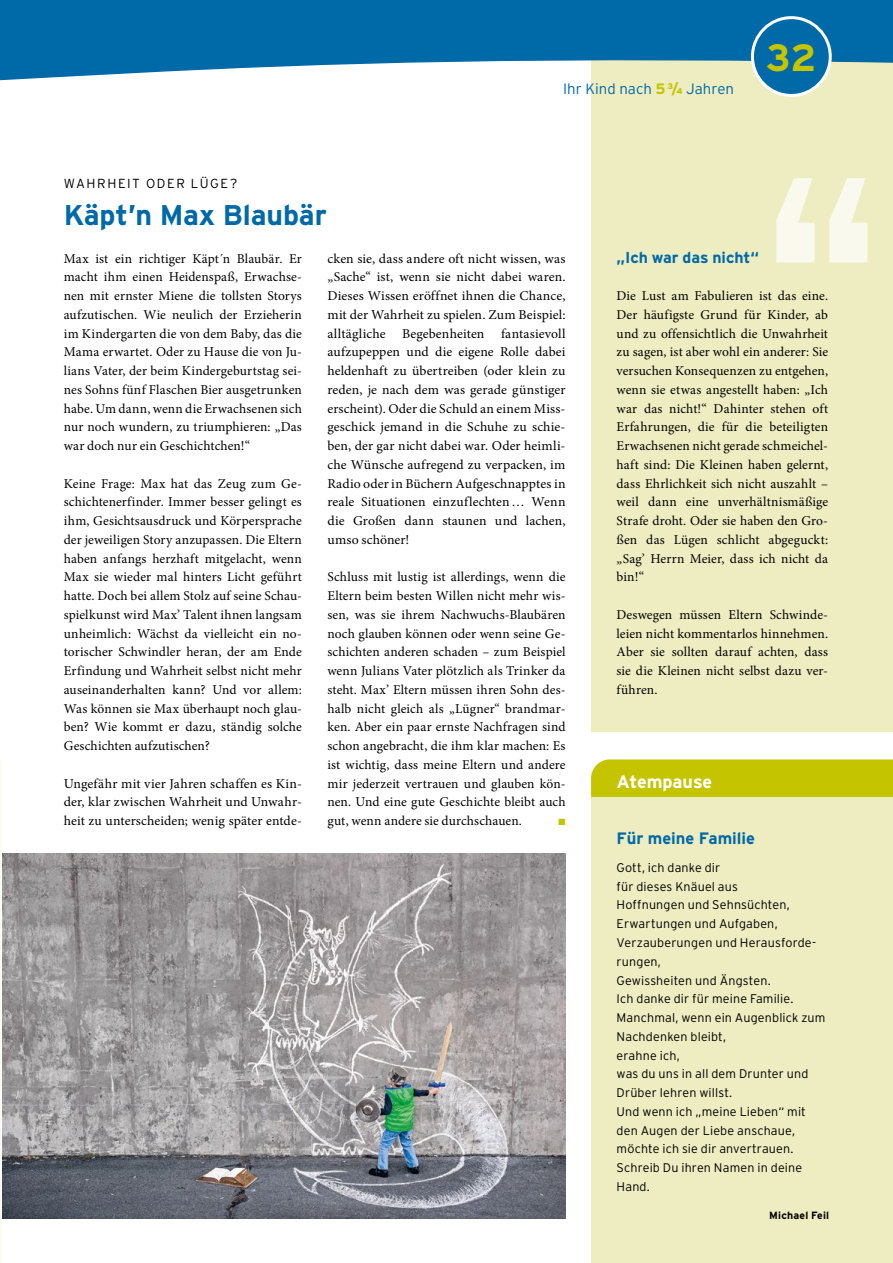
<style>
.page{position:relative;width:893px;height:1263px;background:#fff}
.page>*{position:absolute;margin:0;border:0;box-sizing:border-box;transform-origin:0 0}
.t1{font:700 37.95px "Interstate";color:#c5c400}
.Headline__2015{font:700 28.5px "Interstate";letter-spacing:-.005em;color:#0069a7}
.Kasten_Dachzeile__20{font:700 18px "Interstate";letter-spacing:-.005em;color:#fff}
.Kasten_Head__2015{font:700 16.5px "Interstate";color:#0069a7}
.Lauftext__2015{font:700 15.75px "Interstate";color:#0069a7}
.Ihr_Kind_nach{font:300 15px "Interstate";letter-spacing:.005em;color:#0069a7}
.Lauftext__2015-2{font:13.5px/18.8px "Minion Pro";letter-spacing:.005em;color:#000;text-align:justify}
.Dachzeile__2015{font:300 13.2px "Interstate";letter-spacing:.125em;color:#000}
.Kasten_Lauftext__201{font:300 12.6px/18.8px "Interstate";letter-spacing:.01em;color:#000}
.Autor__2015{font:700 10.5px "Interstate";letter-spacing:.015em;color:#000}
.Lauftext__2015-3{font:9px "Zapf Dingbats ITC";color:#c5c400}
.s1{font-weight:700;color:#c5c400}
.s2{font-weight:900;font-size:8.25px;color:#c5c400}
</style>
<div class="page">
<div style="left:591px;top:0;width:302px;height:731px;background:#eeecc1"></div>
<svg style="left:0;top:0;width:893px;height:97px;fill:#0069a7"></svg>
<div style="left:752px;top:18px;width:78px;height:77px;background:#0069a7;border-radius:50%"></div>
<div style="left:751px;top:16px;width:81px;height:81px;border:3px solid #fff;border-radius:50%"></div>
<img style="left:2px;top:853px;width:564px;height:366px">
<svg style="left:776px;top:178px;width:91px;height:84px"></svg>
<div style="left:591px;top:793px;width:302px;height:470px;background:#eeecc1"></div>
<div style="left:591px;top:759px;width:302px;height:38px;background:#c5c400"></div>
<img style="left:0;top:760px;width:1px;height:40px">
<p class="Ihr_Kind_nach" style="left:563px;top:80px;width:173px">Ihr Kind nach <span class="s1">5</span> <sup>3</sup><span class="s1">/</span><span class="s2">4</span> Jahren</p>
<p class="t1" style="left:766px;top:36px;width:52px">32</p>
<p class="Dachzeile__2015" style="left:64px;top:175px;width:175px">WAHRHEIT ODER LÜGE?</p>
<p class="Headline__2015" style="left:64px;top:199px;width:265px">Käpt’n Max Blaubär</p>
<p class="Lauftext__2015-2" style="left:64px;top:249px;width:240px">Max ist ein richtiger Käpt´n Blaubär. Er macht ihm einen Heidenspaß, Erwachse&shy;nen mit ernster Miene die tollsten Storys aufzutischen. Wie neulich der Erzieherin im Kindergarten die von dem Baby, das die Mama erwartet. Oder zu Hause die von Ju&shy;lians Vater, der beim Kindergeburtstag sei&shy;nes Sohns fünf Flaschen Bier ausgetrunken habe. Um dann, wenn die Erwachsenen sich nur noch wundern, zu triumphieren: „Das war doch nur ein Geschichtchen!“</p>
<p class="Lauftext__2015-2" style="left:64px;top:474px;width:240px">Keine Frage: Max hat das Zeug zum Ge&shy;schichtenerfinder. Immer besser gelingt es ihm, Gesichtsausdruck und Körpersprache der jeweiligen Story anzupassen. Die Eltern haben anfangs herzhaft mitgelacht, wenn Max sie wieder mal hinters Licht geführt hatte. Doch bei allem Stolz auf seine Schau&shy;spielkunst wird Max’ Talent ihnen langsam unheimlich: Wächst da vielleicht ein no&shy;torischer Schwindler heran, der am Ende Erfindung und Wahrheit selbst nicht mehr auseinanderhalten kann? Und vor allem:<br>Was können sie Max überhaupt noch glau&shy;ben? Wie kommt er dazu, ständig solche Geschichten aufzutischen?</p>
<p class="Lauftext__2015-2" style="left:64px;top:774px;width:240px">Ungefähr mit vier Jahren schaffen es Kin&shy;der, klar zwischen Wahrheit und Unwahr&shy;heit zu unterscheiden; wenig später entde-</p>
<p class="Lauftext__2015-2" style="left:327px;top:249px;width:240px">cken sie, dass andere oft nicht wissen, was „Sache“ ist, wenn sie nicht dabei waren.<br>Dieses Wissen eröffnet ihnen die Chance, mit der Wahrheit zu spielen. Zum Beispiel: alltägliche Begebenheiten fantasievoll aufzupeppen und die eigene Rolle dabei heldenhaft zu übertreiben (oder klein zu reden, je nach dem was gerade günstiger erscheint). Oder die Schuld an einem Miss&shy;geschick jemand in die Schuhe zu schie&shy;ben, der gar nicht dabei war. Oder heimli&shy;che Wünsche aufregend zu verpacken, im Radio oder in Büchern Aufgeschnapptes in reale Situationen einzuflechten… Wenn die Großen dann staunen und lachen, umso schöner!</p>
<p class="Lauftext__2015-2" style="left:327px;top:568px;width:240px">Schluss mit lustig ist allerdings, wenn die Eltern beim besten Willen nicht mehr wis&shy;sen, was sie ihrem Nachwuchs-Blaubären noch glauben können oder wenn seine Ge&shy;schichten anderen schaden – zum Beispiel wenn Julians Vater plötzlich als Trinker da steht. Max’ Eltern müssen ihren Sohn des&shy;halb nicht gleich als „Lügner“ brandmar&shy;ken. Aber ein paar ernste Nachfragen sind schon angebracht, die ihm klar machen: Es ist wichtig, dass meine Eltern und andere mir jederzeit vertrauen und glauben kön&shy;nen. Und eine gute Geschichte bleibt auch gut, wenn andere sie durchschauen.</p>
<p class="Lauftext__2015-3" style="left:559px;top:818px;width:8px">■</p>
<p class="Lauftext__2015" style="left:617px;top:248px;width:144px">„Ich war das nicht“</p>
<p class="Lauftext__2015-2" style="left:617px;top:286px;width:213px">Die Lust am Fabulieren ist das eine.<br>Der häufigste Grund für Kinder, ab und zu offensichtlich die Unwahrheit zu sagen, ist aber wohl ein anderer: Sie versuchen Konsequenzen zu entgehen, wenn sie etwas angestellt haben: „Ich war das nicht!“ Dahinter stehen oft Erfahrungen, die für die beteiligten Erwachsenen nicht gerade schmeichel&shy;haft sind: Die Kleinen haben gelernt, dass Ehrlichkeit sich nicht auszahlt – weil dann eine unverhältnismäßige Strafe droht. Oder sie haben den Gro&shy;ßen das Lügen schlicht abgeguckt: „Sag’ Herrn Meier, dass ich nicht da bin!“</p>
<p class="Lauftext__2015-2" style="left:617px;top:605px;width:213px">Deswegen müssen Eltern Schwinde&shy;leien nicht kommentarlos hinnehmen.<br>Aber sie sollten darauf achten, dass sie die Kleinen nicht selbst dazu ver&shy;führen.</p>
<p class="Kasten_Dachzeile__20" style="left:617px;top:771px;width:97px">Atempause</p>
<p class="Kasten_Head__2015" style="left:617px;top:829px;width:140px">Für meine Familie</p>
<p class="Kasten_Lauftext__201" style="left:617px;top:858px;width:105px">Gott, ich danke dir</p>
<p class="Kasten_Lauftext__201" style="left:617px;top:877px;width:123px">für dieses Knäuel aus</p>
<p class="Kasten_Lauftext__201" style="left:617px;top:895px;width:175px">Hoffnungen und Sehnsüchten,</p>
<p class="Kasten_Lauftext__201" style="left:617px;top:914px;width:163px">Erwartungen und Aufgaben,</p>
<p class="Kasten_Lauftext__201" style="left:617px;top:933px;width:201px">Verzauberungen und Herausforde&shy;rungen,</p>
<p class="Kasten_Lauftext__201" style="left:617px;top:970px;width:156px">Gewissheiten und Ängsten.</p>
<p class="Kasten_Lauftext__201" style="left:617px;top:989px;width:178px">Ich danke dir für meine Familie.</p>
<p class="Kasten_Lauftext__201" style="left:617px;top:1008px;width:210px">Manchmal, wenn ein Augenblick zum<br>Nachdenken bleibt,</p>
<p class="Kasten_Lauftext__201" style="left:617px;top:1045px;width:65px">erahne ich,</p>
<p class="Kasten_Lauftext__201" style="left:617px;top:1064px;width:193px">was du uns in all dem Drunter und<br>Drüber lehren willst.</p>
<p class="Kasten_Lauftext__201" style="left:617px;top:1102px;width:191px">Und wenn ich „meine Lieben“ mit den Augen der Liebe anschaue,</p>
<p class="Kasten_Lauftext__201" style="left:617px;top:1139px;width:178px">möchte ich sie dir anvertrauen.</p>
<p class="Kasten_Lauftext__201" style="left:617px;top:1158px;width:187px">Schreib Du ihren Namen in deine<br>Hand.</p>
<p class="Autor__2015" style="left:769px;top:1209px;width:61px">Michael Feil</p>
</div>
